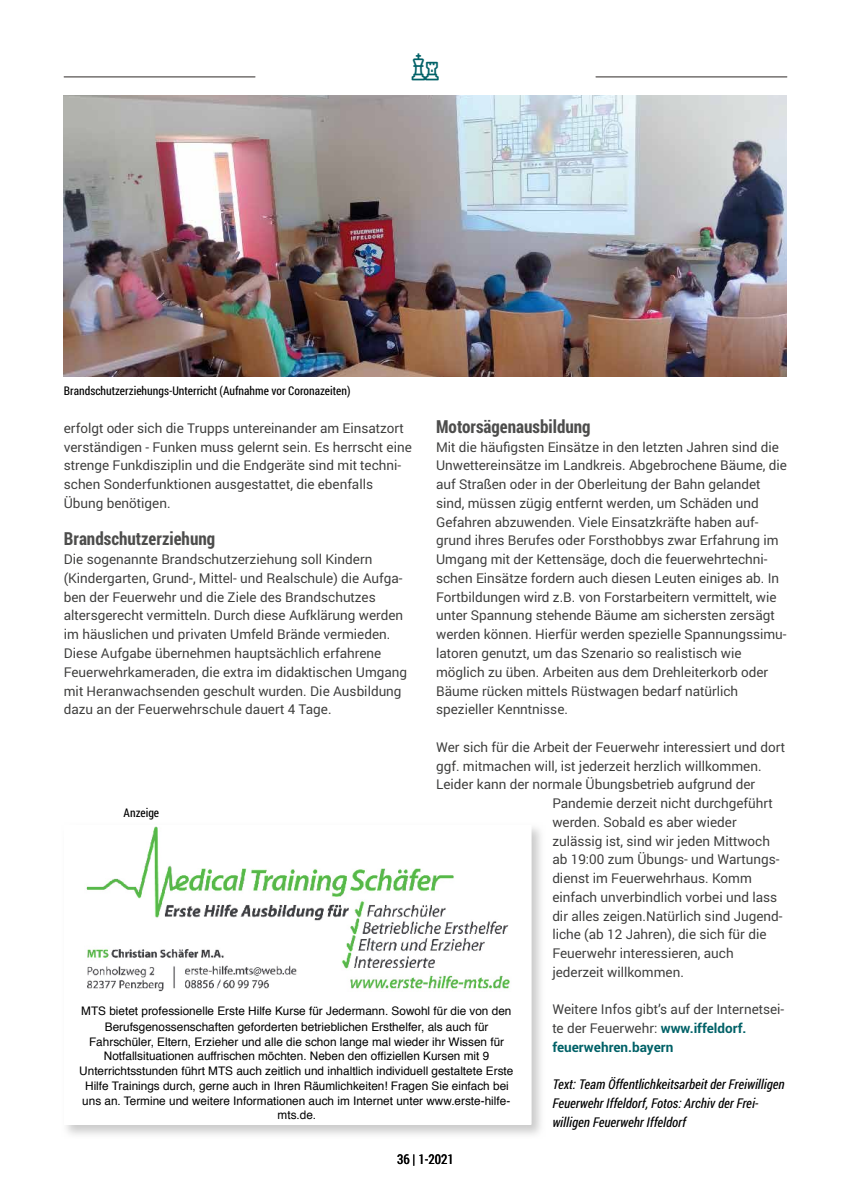
<style>
.page{position:relative;width:851px;height:1191px;background:#fff}
.page>*{position:absolute;margin:0;border:0;box-sizing:border-box;transform-origin:0 0}
.t1{font:700 18px "Roboto Condensed";color:#4d4d4c}
.t2{font:13.5px/18.8px "Roboto";color:#3c3c3b}
.t3{font:italic 13.5px/18.8px "Roboto Condensed";color:#000}
.t4{font:13.5px "Roboto Condensed";color:#000}
.t5{font:12px "Roboto Condensed";color:#000}
.t6{font:11.7px/14.9px "Helvetica";color:#000;text-align:center}
.s1{font-weight:700;color:#016167}
</style>
<div class="page">
<hr style="left:64px;top:77px;width:191px;height:1px;background:#706d6b">
<hr style="left:595px;top:77px;width:192px;height:1px;background:#706d6b">
<img style="left:64px;top:95px;width:722px;height:281px">
<div style="left:61px;top:822px;width:485px;height:317px;background:#bababa;opacity:.75"></div>
<div style="left:64px;top:825px;width:467px;height:299px;background:#fff"></div>
<img style="left:86px;top:826px;width:424px;height:166px">
<p class="t5" style="left:64px;top:383px;width:288px">Brandschutzerziehungs-Unterricht (Aufnahme vor Coronazeiten)</p>
<h1 class="t1" style="left:436px;top:414px;width:156px">Motorsägenausbildung</h1>
<p class="t2" style="left:436px;top:437px;width:352px">Mit die häufigsten Einsätze in den letzten Jahren sind die Unwettereinsätze im Landkreis. Abgebrochene Bäume, die auf Straßen oder in der Oberleitung der Bahn gelandet sind, müssen zügig entfernt werden, um Schäden und Gefahren abzuwenden. Viele Einsatzkräfte haben auf&shy;grund ihres Berufes oder Forsthobbys zwar Erfahrung im Umgang mit der Kettensäge, doch die feuerwehrtechni&shy;schen Einsätze fordern auch diesen Leuten einiges ab. In Fortbildungen wird z.B. von Forstarbeitern vermittelt, wie unter Spannung stehende Bäume am sichersten zersägt werden können. Hierfür werden spezielle Spannungssimu&shy;latoren genutzt, um das Szenario so realistisch wie möglich zu üben. Arbeiten aus dem Drehleiterkorb oder Bäume rücken mittels Rüstwagen bedarf natürlich spezieller Kenntnisse.</p>
<p class="t2" style="left:436px;top:737px;width:350px">Wer sich für die Arbeit der Feuerwehr interessiert und dort</p>
<p class="t2" style="left:436px;top:756px;width:327px">ggf. mitmachen will, ist jederzeit herzlich willkommen.</p>
<p class="t2" style="left:436px;top:774px;width:320px">Leider kann der normale Übungsbetrieb aufgrund der</p>
<p class="t2" style="left:552px;top:793px;width:222px">Pandemie derzeit nicht durchgeführt</p>
<p class="t2" style="left:552px;top:812px;width:186px">werden. Sobald es aber wieder</p>
<p class="t2" style="left:552px;top:831px;width:219px">zulässig ist, sind wir jeden Mittwoch</p>
<p class="t2" style="left:552px;top:849px;width:229px">ab 19:00 zum Übungs- und Wartungs-</p>
<p class="t2" style="left:552px;top:868px;width:201px">dienst im Feuerwehrhaus. Komm</p>
<p class="t2" style="left:552px;top:887px;width:226px">einfach unverbindlich vorbei und lass</p>
<p class="t2" style="left:552px;top:906px;width:232px">dir alles zeigen.Natürlich sind Jugend-</p>
<p class="t2" style="left:552px;top:924px;width:215px">liche (ab 12 Jahren), die sich für die</p>
<p class="t2" style="left:552px;top:943px;width:183px">Feuerwehr interessieren, auch</p>
<p class="t2" style="left:552px;top:962px;width:133px">jederzeit willkommen.</p>
<p class="t2" style="left:552px;top:999px;width:233px">Weitere Infos gibt’s auf der Internetsei&shy;te der Feuerwehr: <span class="s1">www.iffeldorf. feuerwehren.bayern</span></p>
<p class="t3" style="left:552px;top:1074px;width:234px">Text: Team Öffentlichkeitsarbeit der Freiwilligen<br>Feuerwehr Iffeldorf, Fotos: Archiv der Frei&shy;willigen Feuerwehr Iffeldorf</p>
<p class="t2" style="left:64px;top:418px;width:349px">erfolgt oder sich die Trupps untereinander am Einsatzort verständigen - Funken muss gelernt sein. Es herrscht eine strenge Funkdisziplin und die Endgeräte sind mit techni&shy;schen Sonderfunktionen ausgestattet, die ebenfalls Übung benötigen.</p>
<h1 class="t1" style="left:64px;top:526px;width:153px">Brandschutzerziehung</h1>
<p class="t2" style="left:64px;top:549px;width:345px">Die sogenannte Brandschutzerziehung soll Kindern (Kindergarten, Grund-, Mittel- und Realschule) die Aufga&shy;ben der Feuerwehr und die Ziele des Brandschutzes altersgerecht vermitteln. Durch diese Aufklärung werden im häuslichen und privaten Umfeld Brände vermieden.<br>Diese Aufgabe übernehmen hauptsächlich erfahrene Feuerwehrkameraden, die extra im didaktischen Umgang mit Heranwachsenden geschult wurden. Die Ausbildung dazu an der Feuerwehrschule dauert 4 Tage.</p>
<p class="t5" style="left:124px;top:804px;width:37px">Anzeige</p>
<p class="t6" style="left:79px;top:1004px;width:435px">MTS bietet professionelle Erste Hilfe Kurse für Jedermann. Sowohl für die von den Berufsgenossenschaften geforderten betrieblichen Ersthelfer, als auch für Fahrschüler, Eltern, Erzieher und alle die schon lange mal wieder ihr Wissen für Notfallsituationen auffrischen möchten. Neben den offiziellen Kursen mit 9<br>Unterrichtsstunden führt MTS auch zeitlich und inhaltlich individuell gestaltete Erste Hilfe Trainings durch, gerne auch in Ihren Räumlichkeiten! Fragen Sie einfach bei uns an. Termine und weitere Informationen auch im Internet unter www.erste-hilfe&shy;mts.de.</p>
<p class="t4" style="left:397px;top:1150px;width:58px">36 | 1-2021</p>
</div>
